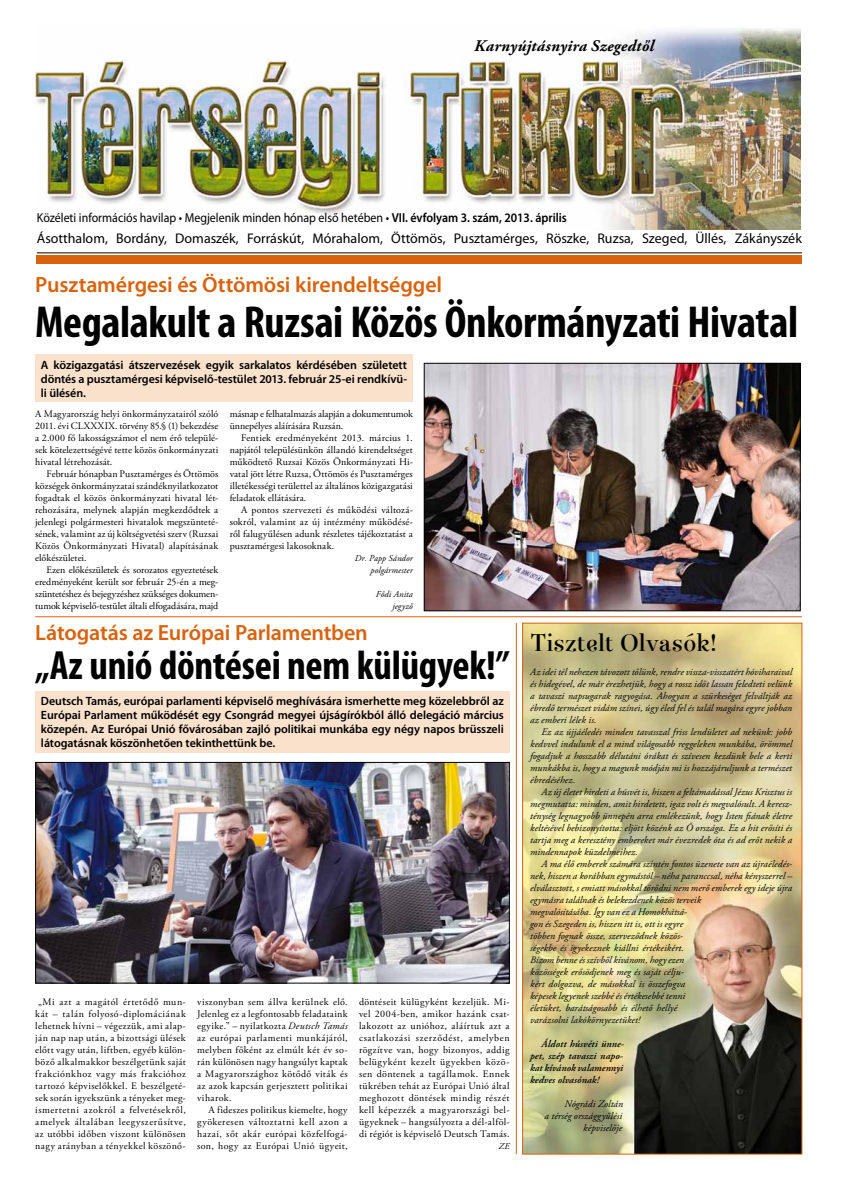
<style>
.page{position:relative;width:842px;height:1191px;background:#fff}
.page>*{position:absolute;margin:0;border:0;box-sizing:border-box;transform-origin:0 0}
.t1{font:700 condensed 45px "Myriad Pro";letter-spacing:-.01em;color:#000}
.t2{font:700 condensed 41px "Myriad Pro";letter-spacing:-.005em;color:#000}
.t3{font:500 24px "Narziss Text";color:#000}
.t4{font:600 22px "Myriad Pro";letter-spacing:-.01em;color:#d9620d}
.t5{font:italic 700 16.2px "Adobe Garamond Pro";letter-spacing:.015em;color:#000}
.t6{font:14px "Myriad Pro";color:#000}
.t7{font:13px "Myriad Pro";color:#000;scale:.92 1}
.t8{font:600 12px/14px "Myriad Pro";letter-spacing:-.005em;color:#000;text-align:justify}
.t9{font:10px/12px "Adobe Garamond Pro";letter-spacing:.02em;color:#000;text-align:justify}
.t10{font:italic 10px/12px "Adobe Garamond Pro";letter-spacing:.005em;color:#000;text-align:justify}
.t11{font:italic 600 10px/12px "Adobe Garamond Pro";letter-spacing:.01em;color:#000;text-align:justify}
.t12{font:10px/12px "Adobe Garamond Pro";color:#000}
.t13{font:italic 9px/12px "Adobe Garamond Pro";letter-spacing:.015em;color:#000;text-align:right}
.s1{font-weight:600}
.s2{font-style:italic}
</style>
<div class="page">
<div style="left:35px;top:691px;width:475px;height:61px;background:#f9e1cc"></div>
<div style="left:35px;top:354px;width:378px;height:48px;background:#f9e1cc"></div>
<img style="left:35px;top:28px;width:765px;height:201px">
<hr style="left:37px;top:252px;width:765px;height:1px;background:#000">
<div style="left:37px;top:255px;width:765px;height:9px;background:#d9620d"></div>
<hr style="left:35px;top:616px;width:767px;height:1px;background:#d9620d">
<img style="left:524px;top:624px;width:276px;height:528px">
<div style="left:522px;top:622px;width:280px;height:532px;border:1px solid #d9620d"></div>
<img style="left:426px;top:365px;width:372px;height:244px">
<div style="left:424px;top:363px;width:376px;height:248px;border:1px solid #000"></div>
<hr style="left:516px;top:623px;width:1px;height:531px;background:#d9620d">
<img style="left:37px;top:764px;width:471px;height:217px">
<div style="left:35px;top:762px;width:475px;height:221px;border:1px solid #000"></div>
<h3 class="t5" style="left:474px;top:36px;width:181px">Karnyújtásnyira Szegedtől</h3>
<h3 class="t7" style="left:37px;top:210px;width:578px">Közéleti információs havilap • Megjelenik minden hónap első hetében • <span class="s1">VII. évfolyam 3. szám, 2013. április</span></h3>
<h3 class="t6" style="left:37px;top:230px;width:766px">Ásotthalom, Bordány, Domaszék, Forráskút, Mórahalom, Öttömös, Pusztamérges, Röszke, Ruzsa, Szeged, Üllés, Zákányszék</h3>
<h3 class="t4" style="left:35px;top:270px;width:409px">Pusztamérgesi és Öttömösi kirendeltséggel</h3>
<h1 class="t1" style="left:35px;top:293px;width:764px">Megalakult a Ruzsai Közös Önkormányzati Hivatal</h1>
<p class="t8" style="left:41px;top:357px;width:368px">A közigazgatási átszervezések egyik sarkalatos kérdésében született döntés a pusztamérgesi képviselő-testület 2013. február 25-ei rendkívü&shy;li ülésén.</p>
<p class="t9" style="left:35px;top:408px;width:185px">A Magyarország helyi önkormányzatairól szóló 2011. évi CLXXXIX. törvény 85.§ (1) bekezdése a 2.000 fő lakosságszámot el nem érő települé&shy;sek kötelezettségévé tette közös önkormányzati hivatal létrehozását.</p>
<p class="t9" style="left:35px;top:468px;width:185px;text-indent:11px">Február hónapban Pusztamérges és Öttömös községek önkormányzatai szándéknyilatkozatot fogadtak el közös önkormányzati hivatal lét&shy;rehozására, melynek alapján megkezdődtek a jelenlegi polgármesteri hivatalok megszünteté&shy;sének, valamint az új költségvetési szerv (Ruzsai Közös Önkormányzati Hivatal) alapításának előkészületei.</p>
<p class="t9" style="left:35px;top:564px;width:185px;text-indent:11px">Ezen előkészületek és sorozatos egyeztetések eredményeként került sor február 25-én a meg&shy;szüntetéshez és bejegyzéshez szükséges dokumen&shy;tumok képviselő-testület általi elfogadására, majd</p>
<p class="t12" style="left:230px;top:408px;width:185px">másnap e felhatalmazás alapján a dokumentumok ünnepélyes aláírására Ruzsán.</p>
<p class="t9" style="left:230px;top:432px;width:185px;text-indent:11px">Fentiek eredményeként 2013. március 1. napjától településünkön állandó kirendeltséget működtető Ruzsai Közös Önkormányzati Hi&shy;vatal jött létre Ruzsa, Öttömös és Pusztamérges illetékességi területtel az általános közigazgatási feladatok ellátására.</p>
<p class="t9" style="left:230px;top:504px;width:185px;text-indent:11px">A pontos szervezeti és működési változá&shy;sokról, valamint az új intézmény működésé&shy;ről falugyűlésen adunk részletes tájékoztatást a pusztamérgesi lakosoknak.</p>
<p class="t13" style="left:355px;top:552px;width:60px">Dr. Papp Sándor polgármester</p>
<p class="t13" style="left:376px;top:588px;width:39px">Fődi Anita jegyző</p>
<h3 class="t4" style="left:35px;top:618px;width:334px">Látogatás az Európai Parlamentben</h3>
<h2 class="t2" style="left:35px;top:639px;width:476px">„Az unió döntései nem külügyek!”</h2>
<p class="t8" style="left:41px;top:693px;width:464px">Deutsch Tamás, európai parlamenti képviselő meghívására ismerhette meg közelebbről az Európai Parlament működését egy Csongrád megyei újságírókból álló delegáció március közepén. Az Európai Unió fővárosában zajló politikai munkába egy négy napos brüsszeli látogatásnak köszönhetően tekinthettünk be.</p>
<h3 class="t3" style="left:530px;top:627px;width:188px">Tisztelt Olvasók!</h3>
<p class="t10" style="left:530px;top:665px;width:264px">Az idei tél nehezen távozott tőlünk, rendre vissza-visszatért hóviharaival és hidegével, de már érezhetjük, hogy a rossz időt lassan feledteti velünk a tavaszi napsugarak ragyogása. Ahogyan a szürkeséget felváltják az ébredő természet vidám színei, úgy éled fel és talál magára egyre jobban az emberi lélek is.</p>
<p class="t10" style="left:530px;top:725px;width:263px;text-indent:11px">Ez az újjáéledés minden tavasszal friss lendületet ad nekünk: jobb kedvvel indulunk el a mind világosabb reggeleken munkába, örömmel fogadjuk a hosszabb délutáni órákat és szívesen kezdünk bele a kerti munkákba is, hogy a magunk módján mi is hozzájáruljunk a természet ébredéséhez.</p>
<p class="t10" style="left:530px;top:785px;width:264px;text-indent:11px">Az új életet hirdeti a húsvét is, hiszen a feltámadással Jézus Krisztus is megmutatta: minden, amit hirdetett, igaz volt és megvalósult. A keresz&shy;ténység legnagyobb ünnepén arra emlékezünk, hogy Isten fiának életre keltésével bebizonyította: eljött közénk az Ő országa. Ez a hit erősíti és tartja meg a keresztény embereket már évezredek óta és ad erőt nekik a mindennapok küzdelmeihez.</p>
<p class="t10" style="left:530px;top:857px;width:264px;text-align:left;text-indent:11px">A ma élő emberek számára szintén fontos üzenete van az újraéledés&shy;nek, hiszen a korábban egymástól – néha paranccsal, néha kényszerrel – elválasztott, s emiatt másokkal törődni nem merő emberek egy ideje újra egymásra találnak és belekezdenek közös terveik<br>megvalósításába. Így van ez a Homokhátsá-<br>gon és Szegeden is, hiszen itt is, ott is egyre<br>többen fognak össze, szerveződnek közös-<br>ségekbe és igyekeznek kiállni értékeikért.<br>Bízom benne és szívből kívánom, hogy ezen<br>közösségek erősödjenek meg és saját célju-<br>kért dolgozva, de másokkal is összefogva<br>képesek legyenek szebbé és értékesebbé tenni<br>életüket, barátságosabb és élhető hellyé<br>varázsolni lakókörnyezetüket!</p>
<p class="t11" style="left:530px;top:1038px;width:95px;text-indent:11px">Áldott húsvéti ünne&shy;pet, szép tavaszi napo&shy;kat kívánok valamennyi kedves olvasónak!</p>
<p class="t10" style="left:544px;top:1097px;width:80px;text-align:right">Nógrádi Zoltán<br>a térség országgyűlési képviselője</p>
<p class="t9" style="left:35px;top:996px;width:152px">„Mi azt a magától értetődő mun&shy;kát – talán folyosó-diplomáciának lehetnek hívni – végezzük, ami alap&shy;ján nap nap után, a bizottsági ülések előtt vagy után, liftben, egyéb külön&shy;böző alkalmakkor beszélgetünk saját frakciónkhoz vagy más frakcióhoz tartozó képviselőkkel. E beszélgeté&shy;sek során igyekszünk a tényeket meg&shy;ismertetni azokról a felvetésekről, amelyek általában leegyszerűsítve, az utóbbi időben viszont különösen nagy arányban a tényekkel köszönő-</p>
<p class="t9" style="left:197px;top:996px;width:152px">viszonyban sem állva kerülnek elő.<br>Jelenleg ez a legfontosabb feladataink egyike.” – nyilatkozta <span class="s2">Deutsch Tamás </span>az európai parlamenti munkájáról, melyben főként az elmúlt két év so&shy;rán különösen nagy hangsúlyt kaptak a Magyarországhoz kötődő viták és az azok kapcsán gerjesztett politikai viharok.</p>
<p class="t9" style="left:359px;top:996px;width:152px">döntéseit külügyként kezeljük. Mi&shy;vel 2004-ben, amikor hazánk csat&shy;lakozott az unióhoz, aláírtuk azt a csatlakozási szerződést, amelyben rögzítve van, hogy bizonyos, addig belügyként kezelt ügyekben közö&shy;sen döntenek a tagállamok. Ennek tükrében tehát az Európai Unió által meghozott döntések mindig részét kell képezzék a magyarországi bel&shy;ügyeknek – hangsúlyozta a dél-alföl&shy;di régiót is képviselő Deutsch Tamás.</p>
<p class="t13" style="left:499px;top:1140px;width:12px">ZE</p>
<p class="t9" style="left:197px;top:1104px;width:152px;text-indent:11px">A fideszes politikus kiemelte, hogy gyökeresen változtatni kell azon a hazai, sőt akár európai közfelfogá&shy;son, hogy az Európai Unió ügyeit,</p>
</div>
